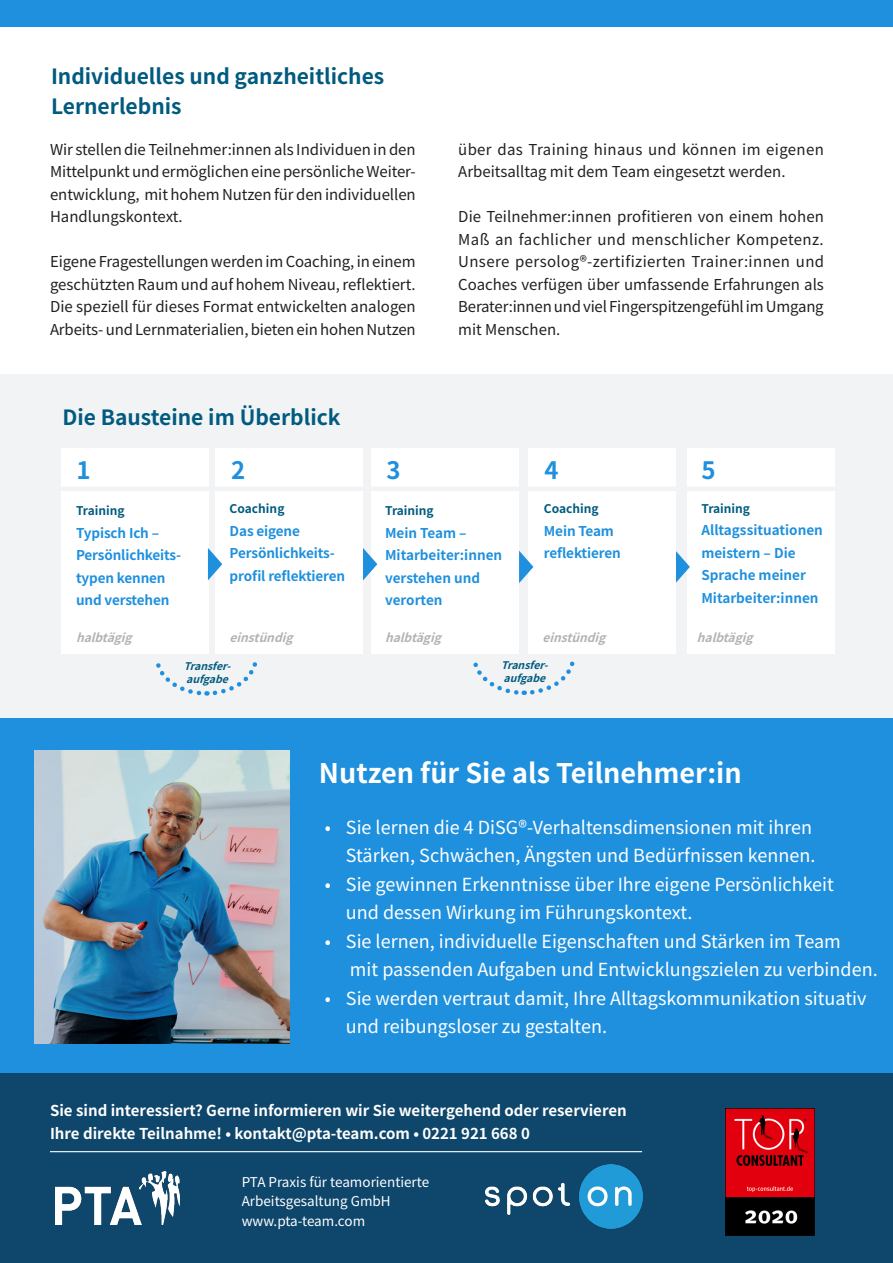
<style>
.page{position:relative;width:893px;height:1263px;background:#fff}
.page>*{position:absolute;margin:0;border:0;box-sizing:border-box;transform-origin:0 0}
.t1{font:700 27px "Noto Sans JP";color:#fff}
.t2{font:700 24px "Noto Sans JP";color:#1f90de}
.t3{font:700 21px "Noto Sans JP";color:#005b7f}
.t4{font:18px/28.5px "Noto Sans JP";color:#fff}
.t5{font:15px/22.5px "Noto Sans JP";letter-spacing:-.005em;color:#231f20}
.t6{font:700 15px/22.5px "Noto Sans JP";color:#fff}
.t7{font:700 13.5px/22.5px "Noto Sans JP";letter-spacing:-.01em;color:#1f90de}
.t8{font:13.5px "Noto Sans JP";color:#fff}
.t9{font:italic 700 12px "Noto Sans JP";color:#b2b3b7}
.t10{font:700 12px "Noto Sans JP";color:#005b7f}
.t11{font:italic 700 10.5px/12.6px "Noto Sans JP";color:#005b7f}
</style>
<div class="page">
<div style="left:0;top:374px;width:893px;height:345px;background:#f2f3f4"></div>
<div style="left:0;top:0;width:893px;height:26px;background:#1f90de"></div>
<div style="left:0;top:719px;width:893px;height:355px;background:#1f90de"></div>
<div style="left:0;top:1074px;width:893px;height:189px;background:#0e466c"></div>
<img style="left:725px;top:1108px;width:89px;height:128px">
<img style="left:55px;top:1172px;width:124px;height:52px">
<img style="left:486px;top:1165px;width:156px;height:64px">
<hr style="left:50px;top:1151px;width:592px;height:1px;background:#fff">
<img style="left:35px;top:750px;width:254px;height:293px">
<svg style="left:156px;top:662px;width:101px;height:34px"></svg>
<div style="left:61px;top:448px;width:148px;height:205px;background:#fff"></div>
<div style="left:687px;top:448px;width:147px;height:205px;background:#fff"></div>
<div style="left:215px;top:448px;width:148px;height:205px;background:#fff"></div>
<svg style="left:208px;top:548px;width:14px;height:32px"></svg>
<svg style="left:676px;top:551px;width:14px;height:32px"></svg>
<svg style="left:473px;top:661px;width:102px;height:34px"></svg>
<div style="left:371px;top:448px;width:148px;height:205px;background:#fff"></div>
<div style="left:528px;top:448px;width:148px;height:205px;background:#fff"></div>
<svg style="left:363px;top:548px;width:14px;height:32px"></svg>
<svg style="left:519px;top:551px;width:14px;height:32px"></svg>
<hr style="left:40px;top:487px;width:800px;height:4px;background:#f2f3f4">
<p class="t3" style="left:51px;top:64px;width:335px">Individuelles und ganzheitliches</p>
<p class="t3" style="left:51px;top:94px;width:132px">Lernerlebnis</p>
<p class="t5" style="left:50px;top:139px;width:367px;text-align:justify">Wir stellen die Teilnehmer:innen als Individuen in den Mittelpunkt und ermöglichen eine persönliche Weiter&shy;entwicklung, mit hohem Nutzen für den individuellen Handlungskontext.</p>
<p class="t5" style="left:50px;top:251px;width:367px">Eigene Fragestellungen werden im Coaching, in einem geschützten Raum und auf hohem Niveau, reflektiert.</p>
<p class="t5" style="left:50px;top:296px;width:367px">Die speziell für dieses Format entwickelten analogen<br>Arbeits- und Lernmaterialien, bieten ein hohen Nutzen</p>
<p class="t3" style="left:62px;top:405px;width:280px">Die Bausteine im Überblick</p>
<p class="t5" style="left:458px;top:139px;width:367px">über das Training hinaus und können im eigenen<br>Arbeitsalltag mit dem Team eingesetzt werden.</p>
<p class="t5" style="left:458px;top:206px;width:367px;text-align:justify">Die Teilnehmer:innen profitieren von einem hohen Maß an fachlicher und menschlicher Kompetenz.<br>Unsere persolog®-zertifizierten Trainer:innen und Coaches verfügen über umfassende Erfahrungen als Berater:innen und viel Fingerspitzengefühl im Umgang mit Menschen.</p>
<p class="t2" style="left:76px;top:456px;width:16px">1</p>
<p class="t10" style="left:76px;top:504px;width:50px">Training</p>
<p class="t7" style="left:76px;top:522px;width:85px">Typisch Ich –</p>
<p class="t7" style="left:76px;top:544px;width:107px">Persönlichkeits-</p>
<p class="t7" style="left:76px;top:567px;width:91px">typen kennen</p>
<p class="t7" style="left:76px;top:589px;width:95px">und verstehen</p>
<p class="t9" style="left:76px;top:631px;width:66px">halbtägig</p>
<p class="t2" style="left:231px;top:456px;width:16px">2</p>
<p class="t2" style="left:701px;top:456px;width:16px">5</p>
<p class="t2" style="left:387px;top:456px;width:16px">3</p>
<p class="t2" style="left:544px;top:456px;width:16px">4</p>
<p class="t10" style="left:385px;top:504px;width:50px">Training</p>
<p class="t7" style="left:385px;top:522px;width:119px">Mein Team –<br>Mitarbeiter:innen</p>
<p class="t7" style="left:385px;top:567px;width:97px">verstehen und</p>
<p class="t7" style="left:385px;top:589px;width:59px">verorten</p>
<p class="t9" style="left:385px;top:631px;width:66px">halbtägig</p>
<p class="t10" style="left:701px;top:502px;width:50px">Training</p>
<p class="t7" style="left:701px;top:519px;width:123px">Alltagssituationen meistern – Die</p>
<p class="t7" style="left:701px;top:564px;width:106px">Sprache meiner</p>
<p class="t7" style="left:701px;top:587px;width:119px">Mitarbeiter:innen</p>
<p class="t9" style="left:697px;top:631px;width:66px">halbtägig</p>
<p class="t10" style="left:230px;top:502px;width:56px">Coaching</p>
<p class="t7" style="left:230px;top:520px;width:107px">Das eigene<br>Persönlichkeits-</p>
<p class="t7" style="left:230px;top:565px;width:117px">profil reflektieren</p>
<p class="t10" style="left:544px;top:502px;width:56px">Coaching</p>
<p class="t7" style="left:544px;top:520px;width:72px">Mein Team</p>
<p class="t7" style="left:544px;top:542px;width:78px">reflektieren</p>
<p class="t9" style="left:230px;top:631px;width:74px">einstündig</p>
<p class="t9" style="left:542px;top:631px;width:74px">einstündig</p>
<p class="t11" style="left:184px;top:660px;width:56px">Transfer&shy;aufgabe</p>
<p class="t11" style="left:501px;top:659px;width:56px">Transfer&shy;aufgabe</p>
<p class="t1" style="left:319px;top:758px;width:424px">Nutzen für Sie als Teilnehmer:in</p>
<p class="t4" style="left:325px;top:813px;width:492px;text-align:right">• Sie lernen die 4 DiSG®-Verhaltensdimensionen mit ihren<br>Stärken, Schwächen, Ängsten und Bedürfnissen kennen.</p>
<p class="t4" style="left:346px;top:870px;width:490px;text-indent:-21px">• Sie gewinnen Erkenntnisse über Ihre eigene Persönlichkeit und dessen Wirkung im Führungskontext.</p>
<p class="t4" style="left:350px;top:927px;width:529px;text-indent:-25px">• Sie lernen, individuelle Eigenschaften und Stärken im Team<br>mit passenden Aufgaben und Entwicklungszielen zu verbinden.</p>
<p class="t4" style="left:346px;top:984px;width:522px;text-indent:-21px">• Sie werden vertraut damit, Ihre Alltagskommunikation situativ und reibungsloser zu gestalten.</p>
<p class="t6" style="left:50px;top:1100px;width:578px">Sie sind interessiert? Gerne informieren wir Sie weitergehend oder reservieren<br>Ihre direkte Teilnahme! • kontakt@pta-team.com • 0221 921 668 0</p>
<p class="t8" style="left:242px;top:1174px;width:189px">PTA Praxis für teamorientierte</p>
<p class="t8" style="left:242px;top:1193px;width:151px">Arbeitsgesaltung GmbH</p>
<p class="t8" style="left:242px;top:1213px;width:125px">www.pta-team.com</p>
</div>
